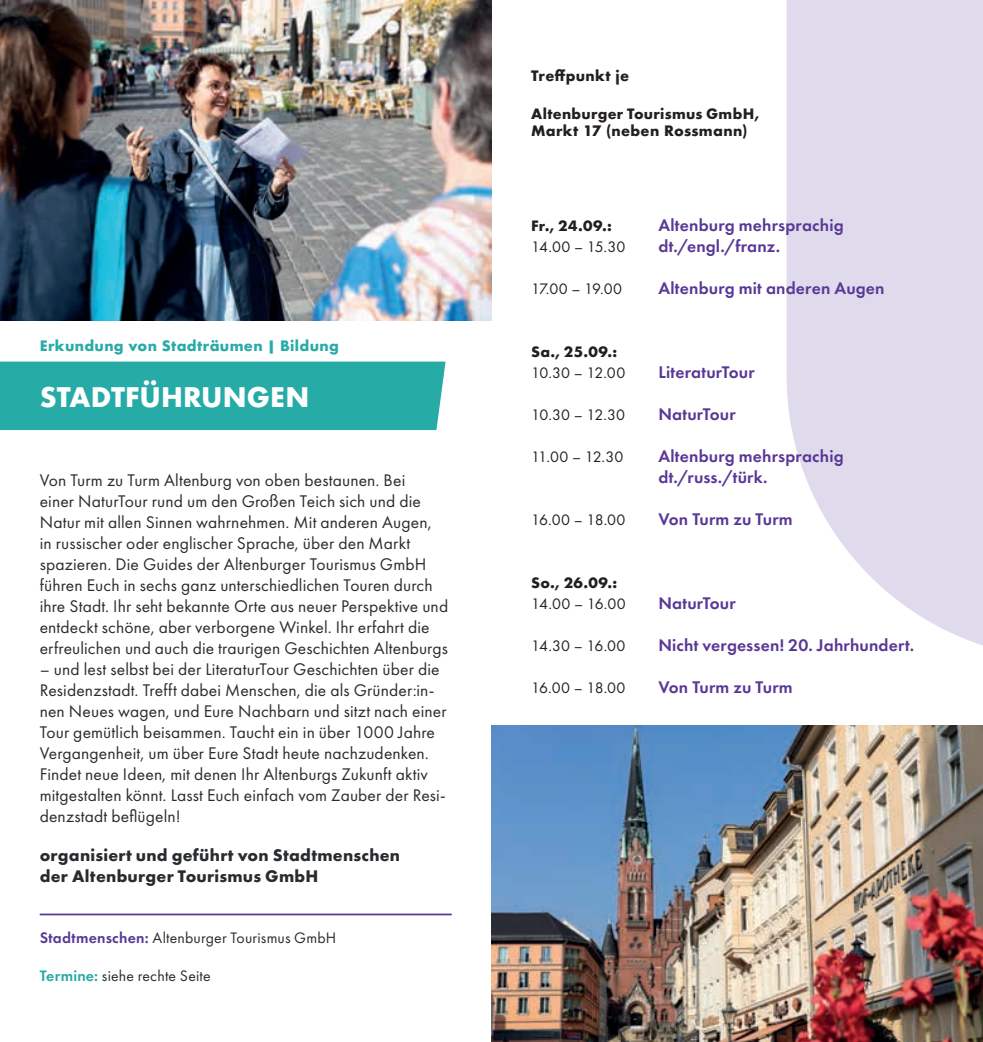
<style>
.page{position:relative;width:983px;height:1042px;background:#fff}
.page>*{position:absolute;margin:0;border:0;box-sizing:border-box;transform-origin:0 0}
.t1{font:700 26.25px "Futura";color:#fff}
.t2{font:17.5px/21px "Futura PT";letter-spacing:.005em;color:#292c2f}
.t3{font:600 17.5px/21px "Futura PT";letter-spacing:.01em;color:#593896}
.t4{font:700 17.5px/21px "Futura PT";letter-spacing:.015em;color:#292c2f}
.t5{font:15.75px "Futura PT";letter-spacing:-.02em;color:#231f20}
.t6{font:15.75px "Futura PT";letter-spacing:.01em;color:#292c2f}
.t7{font:700 15.75px "Futura PT";letter-spacing:.02em;color:#231f20}
.t8{font:700 14px "Futura";letter-spacing:.025em;color:#231f20}
.t9{font:700 14px "Futura";letter-spacing:.025em;color:#27aba7}
.s1{font-weight:600;color:#593896}
.s2{font-weight:600;color:#27aba7}
</style>
<div class="page">
<svg style="left:786px;top:0;width:196px;height:645px;background:#e3dfee"></svg>
<img style="left:491px;top:725px;width:491px;height:317px">
<img style="left:0;top:0;width:491px;height:321px">
<div style="left:0;top:362px;width:445px;height:68px;background:#27aba7"></div>
<hr style="left:40px;top:913px;width:411px;height:2px;background:#593896">
<p class="t9" style="left:40px;top:335px;width:300px">Erkundung von Stadträumen | Bildung</p>
<h1 class="t1" style="left:40px;top:378px;width:271px">STADTFÜHRUNGEN</h1>
<p class="t2" style="left:40px;top:469px;width:410px">Von Turm zu Turm Altenburg von oben bestaunen. Bei<br>einer NaturTour rund um den Großen Teich sich und die Natur mit allen Sinnen wahrnehmen. Mit anderen Augen,<br>in russischer oder englischer Sprache, über den Markt spazieren. Die Guides der Altenburger Tourismus GmbH führen Euch in sechs ganz unterschiedlichen Touren durch ihre Stadt. Ihr seht bekannte Orte aus neuer Perspektive und entdeckt schöne, aber verborgene Winkel. Ihr erfahrt die erfreulichen und auch die traurigen Geschichten Altenburgs</p>
<p class="t2" style="left:40px;top:658px;width:408px">– und lest selbst bei der LiteraturTour Geschichten über die Residenzstadt. Trefft dabei Menschen, die als Gründer:in&shy;nen Neues wagen, und Eure Nachbarn und sitzt nach einer Tour gemütlich beisammen. Taucht ein in über 1000 Jahre Vergangenheit, um über Eure Stadt heute nachzudenken.<br>Findet neue Ideen, mit denen Ihr Altenburgs Zukunft aktiv mitgestalten könnt. Lasst Euch einfach vom Zauber der Resi&shy;denzstadt beflügeln!</p>
<p class="t4" style="left:40px;top:844px;width:362px">organisiert und geführt von Stadtmenschen der Altenburger Tourismus GmbH</p>
<p class="t6" style="left:40px;top:928px;width:298px"><span class="s1">Stadtmenschen:</span> Altenburger Tourismus GmbH</p>
<p class="t6" style="left:40px;top:966px;width:172px"><span class="s2">Termine:</span> siehe rechte Seite</p>
<p class="t8" style="left:531px;top:66px;width:99px">Treffpunkt je</p>
<p class="t7" style="left:531px;top:103px;width:230px">Altenburger Tourismus GmbH,</p>
<p class="t8" style="left:531px;top:120px;width:218px">Markt 17 (neben Rossmann)</p>
<p class="t7" style="left:531px;top:216px;width:82px">Fr., 24.09.:</p>
<p class="t5" style="left:531px;top:237px;width:96px">14.00 – 15.30</p>
<p class="t5" style="left:531px;top:279px;width:92px">17.00 – 19.00</p>
<p class="t7" style="left:531px;top:342px;width:87px">Sa., 25.09.:</p>
<p class="t5" style="left:531px;top:363px;width:96px">10.30 – 12.00</p>
<p class="t5" style="left:531px;top:405px;width:95px">10.30 – 12.30</p>
<p class="t5" style="left:531px;top:447px;width:94px">11.00 – 12.30</p>
<p class="t5" style="left:531px;top:510px;width:96px">16.00 – 18.00</p>
<p class="t7" style="left:531px;top:573px;width:87px">So., 26.09.:</p>
<p class="t5" style="left:531px;top:594px;width:96px">14.00 – 16.00</p>
<p class="t5" style="left:531px;top:636px;width:96px">14.30 – 16.00</p>
<p class="t5" style="left:531px;top:678px;width:96px">16.00 – 18.00</p>
<p class="t3" style="left:658px;top:214px;width:187px">Altenburg mehrsprachig dt./engl./franz.</p>
<p class="t3" style="left:658px;top:277px;width:228px">Altenburg mit anderen Augen</p>
<p class="t3" style="left:658px;top:361px;width:98px">LiteraturTour</p>
<p class="t3" style="left:658px;top:403px;width:79px">NaturTour</p>
<p class="t3" style="left:658px;top:445px;width:187px">Altenburg mehrsprachig dt./russ./türk.</p>
<p class="t3" style="left:658px;top:508px;width:136px">Von Turm zu Turm</p>
<p class="t3" style="left:658px;top:592px;width:79px">NaturTour</p>
<p class="t3" style="left:658px;top:634px;width:257px">Nicht vergessen! 20. Jahrhundert.</p>
<p class="t3" style="left:658px;top:676px;width:136px">Von Turm zu Turm</p>
</div>
